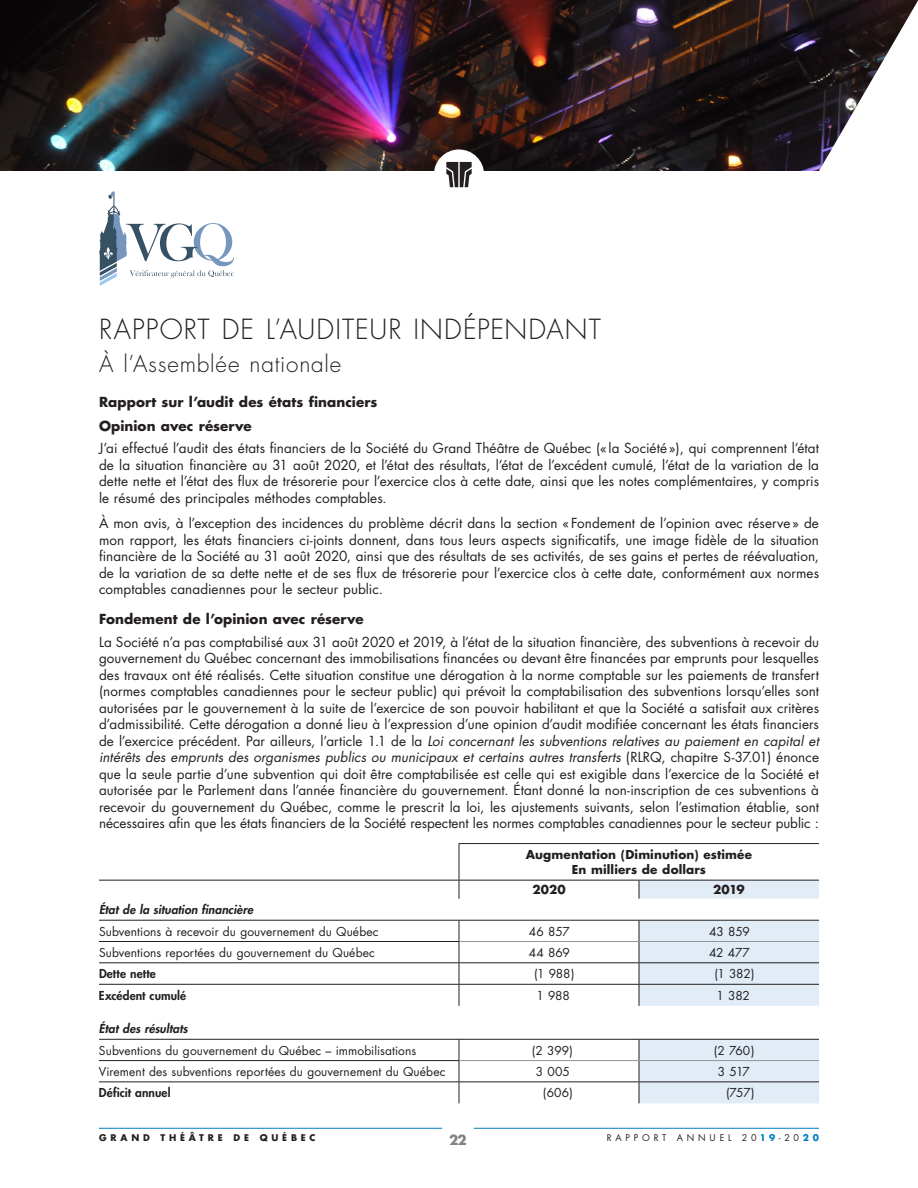
<style>
.page{position:relative;width:918px;height:1188px;background:#fff}
.page>*{position:absolute;margin:0;border:0;box-sizing:border-box;transform-origin:0 0}
.Ti2{font:300 27px "Futura";letter-spacing:.04em;color:#231f20}
.Ti2-2{font:300 22.5px "Futura";letter-spacing:.04em;color:#231f20}
.TC{font:13.5px/16.5px "Futura";letter-spacing:.005em;color:#231f20;text-align:justify}
.Ti3b{font:700 13.5px "Futura";letter-spacing:.01em;color:#231f20}
.STi-1b_Caps{font:700 13.5px "Futura";letter-spacing:.005em;color:#231f20}
.t1{font:700 13.5px "Futura";color:#808285}
.TC-2{font:12px "Futura";letter-spacing:.01em;color:#231f20}
.TC-3{font:700 12px "Futura";letter-spacing:.01em;color:#231f20}
.TC-4{font:italic 800 12px "Futura";letter-spacing:.005em;color:#231f20}
.TC-5{font:800 12px "Futura";letter-spacing:.01em;color:#231f20}
.t2{font:9px "Futura";letter-spacing:.42em;color:#231f20}
.t3{font:700 9px "Futura";letter-spacing:.42em;color:#231f20}
.s1{font-style:italic}
.s2{font-weight:700;color:#007ec5}
</style>
<div class="page">
<img style="left:0;top:0;width:918px;height:171px">
<div style="left:434px;top:149px;width:50px;height:51px;background:#fff;border-radius:50%"></div>
<svg style="left:446px;top:162px;width:26px;height:25px"></svg>
<hr style="left:99px;top:880px;width:360px;height:1px;background:#231f20">
<hr style="left:459px;top:880px;width:180px;height:1px;background:#231f20">
<svg style="left:459px;top:881px;width:1px;height:18px"></svg>
<hr style="left:99px;top:920px;width:360px;height:1px;background:#231f20">
<hr style="left:459px;top:920px;width:180px;height:1px;background:#231f20">
<hr style="left:99px;top:941px;width:360px;height:1px;background:#231f20">
<hr style="left:459px;top:962px;width:180px;height:1px;background:#231f20">
<hr style="left:99px;top:984px;width:360px;height:1px;background:#231f20">
<hr style="left:459px;top:984px;width:180px;height:1px;background:#231f20">
<svg style="left:459px;top:921px;width:1px;height:85px"></svg>
<hr style="left:99px;top:1039px;width:360px;height:1px;background:#231f20">
<hr style="left:459px;top:1039px;width:180px;height:1px;background:#231f20">
<hr style="left:459px;top:1081px;width:180px;height:1px;background:#231f20">
<svg style="left:459px;top:1040px;width:1px;height:63px"></svg>
<svg style="left:639px;top:880px;width:180px;height:223px"></svg>
<hr style="left:459px;top:843px;width:180px;height:1px;background:#231f20">
<hr style="left:639px;top:843px;width:180px;height:1px;background:#231f20">
<hr style="left:459px;top:844px;width:1px;height:36px;background:#231f20">
<hr style="left:99px;top:962px;width:360px;height:1px;background:#231f20">
<hr style="left:99px;top:1060px;width:360px;height:1px;background:#231f20">
<hr style="left:99px;top:1081px;width:360px;height:1px;background:#231f20">
<hr style="left:459px;top:941px;width:180px;height:1px;background:#939598">
<hr style="left:639px;top:941px;width:180px;height:1px;background:#939598">
<hr style="left:459px;top:1060px;width:180px;height:1px;background:#939598">
<hr style="left:639px;top:1060px;width:180px;height:1px;background:#939598">
<svg style="left:99px;top:191px;width:135px;height:95px"></svg>
<hr style="left:99px;top:1128px;width:343px;height:1px;background:#007ec5">
<hr style="left:474px;top:1128px;width:345px;height:1px;background:#007ec5">
<p class="Ti2" style="left:99px;top:313px;width:503px">RAPPORT DE L’AUDITEUR INDÉPENDANT</p>
<p class="Ti2-2" style="left:99px;top:350px;width:244px">À l’Assemblée nationale</p>
<p class="STi-1b_Caps" style="left:99px;top:393px;width:280px">Rapport sur l’audit des états financiers</p>
<p class="Ti3b" style="left:99px;top:417px;width:154px">Opinion avec réserve</p>
<p class="TC" style="left:99px;top:440px;width:722px">J’ai effectué l’audit des états financiers de la Société du Grand Théâtre de Québec (« la Société»), qui comprennent l’état de la situation financière au 31 août 2020, et l’état des résultats, l’état de l’excédent cumulé, l’état de la variation de la dette nette et l’état des flux de trésorerie pour l’exercice clos à cette date, ainsi que les notes complémentaires, y compris le résumé des principales méthodes comptables.</p>
<p class="TC" style="left:99px;top:515px;width:722px">À mon avis, à l’exception des incidences du problème décrit dans la section « Fondement de l’opinion avec réserve» de mon rapport, les états financiers ci-joints donnent, dans tous leurs aspects significatifs, une image fidèle de la situation financière de la Société au 31 août 2020, ainsi que des résultats de ses activités, de ses gains et pertes de réévaluation, de la variation de sa dette nette et de ses flux de trésorerie pour l’exercice clos à cette date, conformément aux normes comptables canadiennes pour le secteur public.</p>
<p class="Ti3b" style="left:99px;top:610px;width:266px">Fondement de l’opinion avec réserve</p>
<p class="TC" style="left:99px;top:634px;width:722px">La Société n’a pas comptabilisé aux 31 août 2020 et 2019, à l’état de la situation financière, des subventions à recevoir du gouvernement du Québec concernant des immobilisations financées ou devant être financées par emprunts pour lesquelles des travaux ont été réalisés. Cette situation constitue une dérogation à la norme comptable sur les paiements de transfert (normes comptables canadiennes pour le secteur public) qui prévoit la comptabilisation des subventions lorsqu’elles sont autorisées par le gouvernement à la suite de l’exercice de son pouvoir habilitant et que la Société a satisfait aux critères d’admissibilité. Cette dérogation a donné lieu à l’expression d’une opinion d’audit modifiée concernant les états financiers de l’exercice précédent. Par ailleurs, l’article 1.1 de la <span class="s1">Loi concernant les subventions relatives au paiement en capital et intérêts des emprunts des organismes publics ou municipaux et certains autres transferts</span> (RLRQ, chapitre S-37.01) énonce que la seule partie d’une subvention qui doit être comptabilisée est celle qui est exigible dans l’exercice de la Société et autorisée par le Parlement dans l’année financière du gouvernement. Étant donné la non-inscription de ces subventions à recevoir du gouvernement du Québec, comme le prescrit la loi, les ajustements suivants, selon l’estimation établie, sont nécessaires afin que les états financiers de la Société respectent les normes comptables canadiennes pour le secteur public :</p>
<p class="TC-3" style="left:526px;top:847px;width:228px">Augmentation (Diminution) estimée</p>
<p class="TC-3" style="left:572px;top:862px;width:136px">En milliers de dollars</p>
<p class="TC-3" style="left:532px;top:882px;width:35px">2020</p>
<p class="TC-3" style="left:713px;top:882px;width:33px">2019</p>
<p class="TC-4" style="left:99px;top:902px;width:156px">État de la situation financière</p>
<p class="TC-2" style="left:99px;top:923px;width:281px">Subventions à recevoir du gouvernement du Québec</p>
<p class="TC-2" style="left:529px;top:923px;width:43px">46 857</p>
<p class="TC-2" style="left:709px;top:923px;width:42px">43 859</p>
<p class="TC-2" style="left:99px;top:945px;width:277px">Subventions reportées du gouvernement du Québec</p>
<p class="TC-2" style="left:529px;top:945px;width:43px">44 869</p>
<p class="TC-2" style="left:709px;top:945px;width:42px">42 477</p>
<p class="TC-5" style="left:99px;top:966px;width:58px">Dette nette</p>
<p class="TC-2" style="left:534px;top:966px;width:42px">(1 988)</p>
<p class="TC-2" style="left:714px;top:966px;width:42px">(1 382)</p>
<p class="TC-5" style="left:99px;top:988px;width:89px">Excédent cumulé</p>
<p class="TC-2" style="left:536px;top:988px;width:35px">1 988</p>
<p class="TC-2" style="left:717px;top:988px;width:35px">1 382</p>
<p class="TC-4" style="left:99px;top:1021px;width:90px">État des résultats</p>
<p class="TC-2" style="left:99px;top:1043px;width:319px">Subventions du gouvernement du Québec – immobilisations</p>
<p class="TC-2" style="left:532px;top:1043px;width:43px">(2 399)</p>
<p class="TC-2" style="left:714px;top:1043px;width:42px">(2 760)</p>
<p class="TC-2" style="left:99px;top:1064px;width:348px">Virement des subventions reportées du gouvernement du Québec</p>
<p class="TC-2" style="left:536px;top:1064px;width:36px">3 005</p>
<p class="TC-2" style="left:718px;top:1064px;width:34px">3 517</p>
<p class="TC-5" style="left:99px;top:1085px;width:73px">Déficit annuel</p>
<p class="TC-2" style="left:543px;top:1085px;width:32px">(606)</p>
<p class="TC-2" style="left:726px;top:1085px;width:30px">(757)</p>
<p class="t3" style="left:99px;top:1132px;width:218px">GRAND THÉÂTRE DE QUÉBEC</p>
<p class="t1" style="left:449px;top:1131px;width:19px">22</p>
<p class="t2" style="left:607px;top:1132px;width:214px">RAPPORT ANNUEL 20<span class="s2">19</span>-20<span class="s2">20</span></p>
</div>
